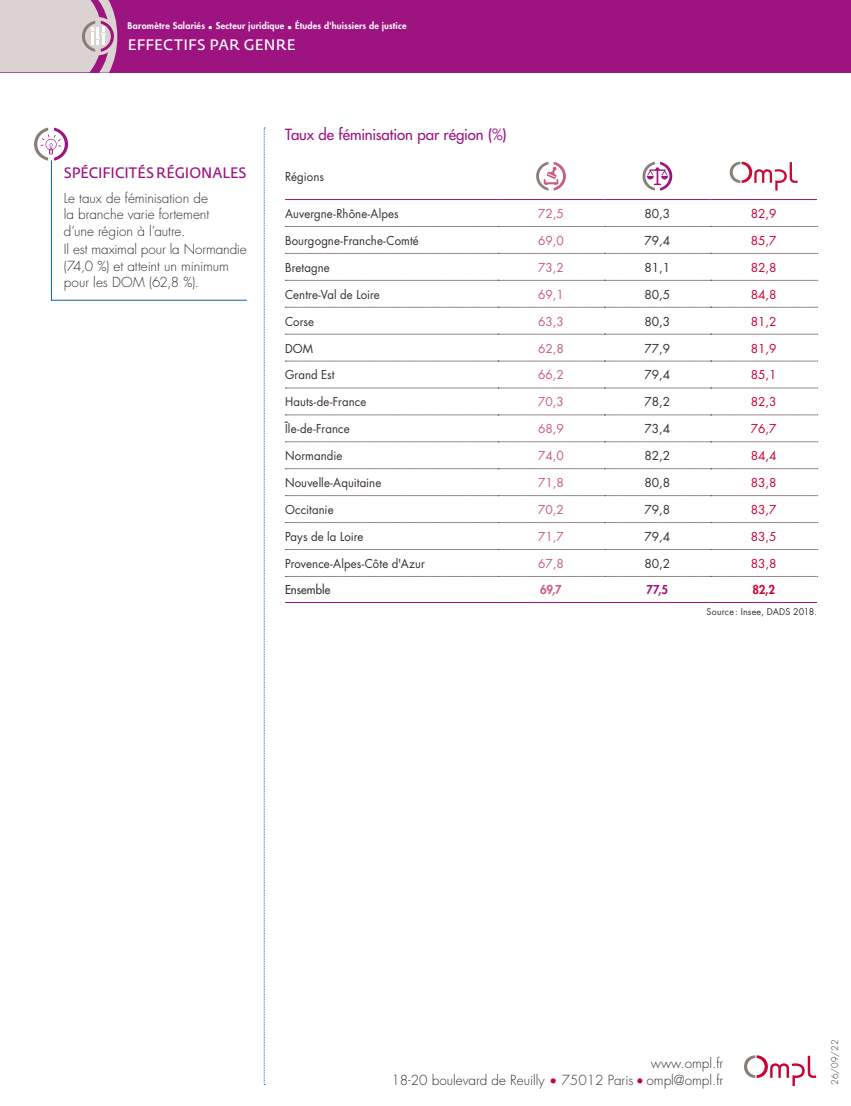
<style>
.page{position:relative;width:851px;height:1106px;background:#fff}
.page>*{position:absolute;margin:0;border:0;box-sizing:border-box;transform-origin:0 0}
.t1{font:500 15px "Futura Std";letter-spacing:-.01em;color:#9d1380}
.t2{font:15px "Fedra Sans Std";letter-spacing:.005em;color:#9d1380;scale:.95 1}
.t3{font:15px "Fedra Sans Std";letter-spacing:.015em;color:#fff}
.t4{font:300 13.5px/16.5px "Futura Std";color:#352f2d;text-align:justify}
.t5{font:12px "Futura Std";letter-spacing:.005em;color:#352f2d;scale:.95 1}
.t6{font:12px "Futura Std";color:#cb5b7e}
.t7{font:12px "Futura Std";letter-spacing:.005em;color:#352f2d}
.t8{font:12px "Futura Std";color:#cb0132}
.t9{font:500 12px "Futura Std";letter-spacing:.005em;color:#352f2d;scale:.95 1}
.t10{font:800 12px "Futura Std";color:#cb5b7e;scale:.95 1}
.t11{font:800 12px "Futura Std";color:#9d1380;scale:.95 1}
.t12{font:800 12px "Futura Std";color:#cb0132;scale:.95 1}
.t13{font:800 9px "Futura Std";letter-spacing:.02em;color:#fff}
.t14{font:9px "Futura Std";letter-spacing:.015em;color:#352f2d}
.t15{font:300 9px "Futura Std";color:#352f2d}
.s1{color:#cb0132}
</style>
<div class="page">
<div style="left:0;top:0;width:850px;height:72px;background:#9d1380"></div>
<svg style="left:264px;top:128px;width:1px;height:957px"></svg>
<svg style="left:34px;top:128px;width:213px;height:173px"></svg>
<svg style="left:744px;top:1055px;width:72px;height:31px"></svg>
<svg style="left:0;top:0;width:117px;height:73px"></svg>
<hr style="left:285px;top:602px;width:212px;height:1px;background:#9d1380">
<hr style="left:497px;top:602px;width:107px;height:1px;background:#9d1380">
<hr style="left:604px;top:602px;width:106px;height:1px;background:#9d1380">
<hr style="left:710px;top:602px;width:106px;height:1px;background:#9d1380">
<hr style="left:285px;top:199px;width:212px;height:1px;background:#9d1380">
<hr style="left:710px;top:199px;width:106px;height:1px;background:#9d1380">
<svg style="left:285px;top:226px;width:532px;height:1px"></svg>
<svg style="left:285px;top:253px;width:532px;height:1px"></svg>
<svg style="left:285px;top:280px;width:532px;height:1px"></svg>
<svg style="left:285px;top:307px;width:532px;height:1px"></svg>
<svg style="left:285px;top:334px;width:532px;height:1px"></svg>
<svg style="left:285px;top:361px;width:532px;height:1px"></svg>
<svg style="left:285px;top:388px;width:532px;height:1px"></svg>
<svg style="left:285px;top:414px;width:532px;height:1px"></svg>
<svg style="left:285px;top:441px;width:532px;height:1px"></svg>
<svg style="left:285px;top:468px;width:532px;height:1px"></svg>
<svg style="left:285px;top:495px;width:532px;height:1px"></svg>
<svg style="left:285px;top:522px;width:532px;height:1px"></svg>
<svg style="left:285px;top:549px;width:532px;height:1px"></svg>
<svg style="left:285px;top:576px;width:532px;height:1px"></svg>
<hr style="left:497px;top:199px;width:107px;height:1px;background:#9d1380">
<hr style="left:604px;top:199px;width:106px;height:1px;background:#9d1380">
<svg style="left:536px;top:162px;width:30px;height:29px"></svg>
<svg style="left:642px;top:162px;width:30px;height:29px"></svg>
<svg style="left:729px;top:162px;width:68px;height:29px"></svg>
<p class="t13" style="left:128px;top:20px;width:280px">Baromètre Salariés • Secteur juridique • Études d'huissiers de justice</p>
<p class="t3" style="left:128px;top:35px;width:169px">EFFECTIFS PAR GENRE</p>
<p class="t2" style="left:64px;top:163px;width:194px">SPÉCIFICITÉS RÉGIONALES</p>
<p class="t4" style="left:64px;top:190px;width:147px">Le taux de féminisation de la branche varie fortement d’une région à l’autre.</p>
<p class="t4" style="left:64px;top:241px;width:184px;text-align:left">Il est maximal pour la Normandie (74,0 %) et atteint un minimum pour les DOM (62,8 %).</p>
<p class="t1" style="left:285px;top:125px;width:223px">Taux de féminisation par région (%)</p>
<p class="t5" style="left:285px;top:169px;width:42px">Régions</p>
<p class="t5" style="left:285px;top:206px;width:121px">Auvergne-Rhône-Alpes</p>
<p class="t6" style="left:538px;top:206px;width:27px">72,5</p>
<p class="t7" style="left:644px;top:206px;width:27px">80,3</p>
<p class="t8" style="left:750px;top:206px;width:27px">82,9</p>
<p class="t5" style="left:285px;top:233px;width:142px">Bourgogne-Franche-Comté</p>
<p class="t6" style="left:538px;top:233px;width:27px">69,0</p>
<p class="t7" style="left:644px;top:233px;width:27px">79,4</p>
<p class="t8" style="left:750px;top:233px;width:27px">85,7</p>
<p class="t5" style="left:285px;top:260px;width:49px">Bretagne</p>
<p class="t6" style="left:538px;top:260px;width:27px">73,2</p>
<p class="t7" style="left:644px;top:260px;width:27px">81,1</p>
<p class="t8" style="left:750px;top:260px;width:27px">82,8</p>
<p class="t5" style="left:285px;top:287px;width:101px">Centre-Val de Loire</p>
<p class="t6" style="left:538px;top:287px;width:27px">69,1</p>
<p class="t7" style="left:644px;top:287px;width:27px">80,5</p>
<p class="t8" style="left:750px;top:287px;width:27px">84,8</p>
<p class="t5" style="left:285px;top:313px;width:32px">Corse</p>
<p class="t6" style="left:538px;top:313px;width:27px">63,3</p>
<p class="t7" style="left:644px;top:313px;width:27px">80,3</p>
<p class="t8" style="left:750px;top:313px;width:27px">81,2</p>
<p class="t5" style="left:285px;top:340px;width:31px">DOM</p>
<p class="t6" style="left:538px;top:340px;width:27px">62,8</p>
<p class="t7" style="left:644px;top:340px;width:27px">77,9</p>
<p class="t8" style="left:750px;top:340px;width:27px">81,9</p>
<p class="t5" style="left:285px;top:367px;width:54px">Grand Est</p>
<p class="t6" style="left:538px;top:367px;width:27px">66,2</p>
<p class="t7" style="left:644px;top:367px;width:27px">79,4</p>
<p class="t8" style="left:750px;top:367px;width:27px">85,1</p>
<p class="t5" style="left:285px;top:394px;width:87px">Hauts-de-France</p>
<p class="t6" style="left:538px;top:394px;width:27px">70,3</p>
<p class="t7" style="left:644px;top:394px;width:27px">78,2</p>
<p class="t8" style="left:750px;top:394px;width:27px">82,3</p>
<p class="t5" style="left:285px;top:421px;width:69px">Île-de-France</p>
<p class="t6" style="left:538px;top:421px;width:27px">68,9</p>
<p class="t7" style="left:644px;top:421px;width:27px">73,4</p>
<p class="t8" style="left:750px;top:421px;width:27px">76,7</p>
<p class="t5" style="left:285px;top:448px;width:62px">Normandie</p>
<p class="t6" style="left:538px;top:448px;width:27px">74,0</p>
<p class="t7" style="left:644px;top:448px;width:27px">82,2</p>
<p class="t8" style="left:750px;top:448px;width:27px">84,4</p>
<p class="t5" style="left:285px;top:475px;width:103px">Nouvelle-Aquitaine</p>
<p class="t6" style="left:538px;top:475px;width:27px">71,8</p>
<p class="t7" style="left:644px;top:475px;width:27px">80,8</p>
<p class="t8" style="left:750px;top:475px;width:27px">83,8</p>
<p class="t5" style="left:285px;top:502px;width:53px">Occitanie</p>
<p class="t6" style="left:538px;top:502px;width:27px">70,2</p>
<p class="t7" style="left:644px;top:502px;width:27px">79,8</p>
<p class="t8" style="left:750px;top:502px;width:27px">83,7</p>
<p class="t5" style="left:285px;top:529px;width:84px">Pays de la Loire</p>
<p class="t6" style="left:538px;top:529px;width:27px">71,7</p>
<p class="t7" style="left:644px;top:529px;width:27px">79,4</p>
<p class="t8" style="left:750px;top:529px;width:27px">83,5</p>
<p class="t5" style="left:285px;top:556px;width:149px">Provence-Alpes-Côte d'Azur</p>
<p class="t6" style="left:538px;top:556px;width:27px">67,8</p>
<p class="t7" style="left:644px;top:556px;width:27px">80,2</p>
<p class="t8" style="left:750px;top:556px;width:27px">83,8</p>
<p class="t9" style="left:285px;top:582px;width:49px">Ensemble</p>
<p class="t10" style="left:540px;top:582px;width:24px">69,7</p>
<p class="t11" style="left:646px;top:582px;width:24px">77,5</p>
<p class="t12" style="left:752px;top:582px;width:25px">82,2</p>
<p class="t14" style="left:706px;top:605px;width:112px">Source: Insee, DADS 2018.</p>
<p class="t4" style="left:391px;top:1055px;width:333px;text-align:right">www.ompl.fr<br>18-20 boulevard de Reuilly <span class="s1">•</span> 75012 Paris <span class="s1">•</span> ompl@ompl.fr</p>
<p class="t15" style="left:829px;top:1084px;width:46px;rotate:-90deg">26/09/22</p>
</div>
